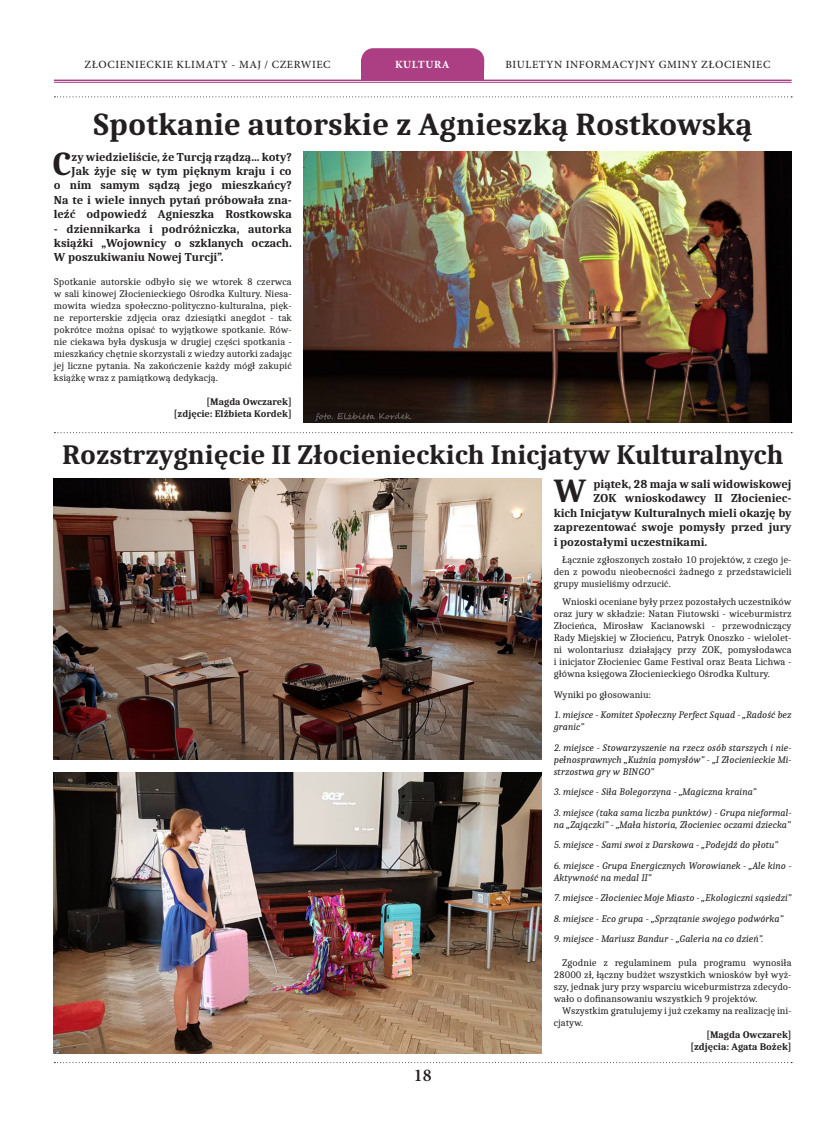
<style>
.page{position:relative;width:820px;height:1134px;background:#fff}
.page>*{position:absolute;margin:0;border:0;box-sizing:border-box;transform-origin:0 0}
.t1{font:700 33.6px "Caladea";color:#231f20}
.t2{font:700 32px "Caladea";color:#231f20}
.t3{font:700 28px "Caladea";color:#231f20}
.numery{font:600 18px "Minion Pro";color:#231f20}
.t4{font:700 12px/14.4px "Caladea";color:#231f20;text-align:right}
.naglowek{font:500 11px "Minion Pro";letter-spacing:.05em;color:#231f20}
.naglowek_srodek{font:700 11px "Minion Pro";letter-spacing:.05em;color:#fff}
.t5{font:10px/12px "Caladea";color:#231f20;text-align:justify}
.t6{font:italic 10px/12px "Caladea";color:#231f20}
.t7{font:700 10px "Caladea";color:#231f20}
</style>
<div class="page">
<svg style="left:54px;top:1062px;width:737px;height:1px"></svg>
<svg style="left:54px;top:96px;width:737px;height:1px"></svg>
<hr style="left:54px;top:80px;width:737px;height:1px;background:#ac3f83">
<hr style="left:54px;top:82px;width:737px;height:1px;background:#ac3f83">
<div style="left:361px;top:60px;width:123px;height:20px;background:#ac3f83"></div>
<div style="left:361px;top:48px;width:123px;height:32px;background:#ac3f83;border-radius:12px"></div>
<img style="left:304px;top:151px;width:487px;height:272px">
<svg style="left:54px;top:432px;width:737px;height:1px"></svg>
<img style="left:54px;top:479px;width:487px;height:280px">
<img style="left:54px;top:772px;width:487px;height:281px">
<p class="naglowek" style="left:85px;top:57px;width:247px">ZŁOCIENIECKIE KLIMATY - MAJ / CZERWIEC</p>
<p class="naglowek_srodek" style="left:395px;top:57px;width:56px">KULTURA</p>
<p class="naglowek" style="left:505px;top:57px;width:266px">BIULETYN INFORMACYJNY GMINY ZŁOCIENIEC</p>
<p class="t2" style="left:93px;top:104px;width:661px">Spotkanie autorskie z Agnieszką Rostkowską</p>
<p class="t4" style="left:54px;top:149px;width:239px">zy wiedzieliście, że Turcją rządzą... koty?<br>Jak żyje się w tym pięknym kraju i co<br>o nim samym sądzą jego mieszkańcy?<br>Na te i wiele innych pytań próbowała zna&shy;leźć odpowiedź Agnieszka Rostkowska</p>
<p class="t4" style="left:54px;top:221px;width:239px;text-align:justify">- dziennikarka i podróżniczka, autorka książki „Wojownicy o szklanych oczach.<br>W poszukiwaniu Nowej Turcji”.</p>
<p class="t5" style="left:54px;top:276px;width:239px">Spotkanie autorskie odbyło się we wtorek 8 czerwca w sali kinowej Złocienieckiego Ośrodka Kultury. Niesa&shy;mowita wiedza społeczno-polityczno-kulturalna, pięk&shy;ne reporterskie zdjęcia oraz dziesiątki anegdot - tak pokrótce można opisać to wyjątkowe spotkanie. Rów&shy;nie ciekawa była dyskusja w drugiej części spotkania - mieszkańcy chętnie skorzystali z wiedzy autorki zadając jej liczne pytania. Na zakończenie każdy mógł zakupić książkę wraz z pamiątkową dedykacją.</p>
<p class="t7" style="left:206px;top:396px;width:87px">[Magda Owczarek]</p>
<p class="t7" style="left:174px;top:408px;width:119px">[zdjęcie: Elżbieta Kordek]</p>
<p class="t3" style="left:62px;top:438px;width:722px">Rozstrzygnięcie II Złocienieckich Inicjatyw Kulturalnych</p>
<p class="t1" style="left:553px;top:471px;width:34px">W</p>
<p class="t4" style="left:593px;top:476px;width:200px">piątek, 28 maja w sali widowiskowej</p>
<p class="t1" style="left:52px;top:143px;width:21px">C</p>
<p class="t4" style="left:593px;top:491px;width:200px">ZOK wnioskodawcy II Złocieniec-</p>
<p class="t4" style="left:553px;top:505px;width:239px">kich Inicjatyw Kulturalnych mieli okazję by</p>
<p class="t4" style="left:553px;top:520px;width:239px">zaprezentować swoje pomysły przed jury</p>
<p class="t4" style="left:553px;top:534px;width:155px">i pozostałymi uczestnikami.</p>
<p class="t5" style="left:553px;top:554px;width:239px;text-indent:9px">Łącznie zgłoszonych zostało 10 projektów, z czego je&shy;den z powodu nieobecności żadnego z przedstawicieli grupy musieliśmy odrzucić.</p>
<p class="t5" style="left:553px;top:595px;width:239px;text-indent:9px">Wnioski oceniane były przez pozostałych uczestników oraz jury w składzie: Natan Fiutowski - wiceburmistrz Złocieńca, Mirosław Kacianowski - przewodniczący Rady Miejskiej w Złocieńcu, Patryk Onoszko - wielolet&shy;ni wolontariusz działający przy ZOK, pomysłodawca i inicjator Złocieniec Game Festival oraz Beata Lichwa - główna księgowa Złocienieckiego Ośrodka Kultury.</p>
<p class="t5" style="left:553px;top:688px;width:99px">Wyniki po głosowaniu:</p>
<p class="t6" style="left:553px;top:708px;width:239px">1. miejsce - Komitet Społeczny Perfect Squad - „Radość bez granic”</p>
<p class="t6" style="left:553px;top:741px;width:239px;text-align:justify">2. miejsce - Stowarzyszenie na rzecz osób starszych i nie&shy;pełnosprawnych „Kuźnia pomysłów” - „I Złocienieckie Mi&shy;strzostwa gry w BINGO”</p>
<p class="t6" style="left:553px;top:785px;width:204px">3. miejsce - Siła Bolegorzyna - „Magiczna kraina”</p>
<p class="t6" style="left:553px;top:806px;width:239px">3. miejsce (taka sama liczba punktów) - Grupa nieformal&shy;na „Zajączki” - „Mała historia, Złocieniec oczami dziecka”</p>
<p class="t6" style="left:553px;top:838px;width:226px">5. miejsce - Sami swoi z Darskowa - „Podejdź do płotu”</p>
<p class="t6" style="left:553px;top:859px;width:239px">6. miejsce - Grupa Energicznych Worowianek - „Ale kino -<br>Aktywność na medal II”</p>
<p class="t6" style="left:553px;top:891px;width:239px">7. miejsce - Złocieniec Moje Miasto - „Ekologiczni sąsiedzi”</p>
<p class="t6" style="left:553px;top:912px;width:231px">8. miejsce - Eco grupa - „Sprzątanie swojego podwórka”</p>
<p class="t6" style="left:553px;top:932px;width:211px">9. miejsce - Mariusz Bandur - „Galeria na co dzień”.</p>
<p class="t5" style="left:553px;top:956px;width:239px;text-indent:9px">Zgodnie z regulaminem pula programu wynosiła 28000 zł, łączny budżet wszystkich wniosków był wyż&shy;szy, jednak jury przy wsparciu wiceburmistrza zdecydo&shy;wało o dofinansowaniu wszystkich 9 projektów.</p>
<p class="t5" style="left:553px;top:1004px;width:239px;text-indent:9px">Wszystkim gratulujemy i już czekamy na realizację ini&shy;cjatyw.</p>
<p class="t7" style="left:706px;top:1029px;width:87px">[Magda Owczarek]</p>
<p class="t7" style="left:690px;top:1041px;width:103px">[zdjęcia: Agata Bożek]</p>
<p class="numery" style="left:413px;top:1063px;width:19px">18</p>
</div>
